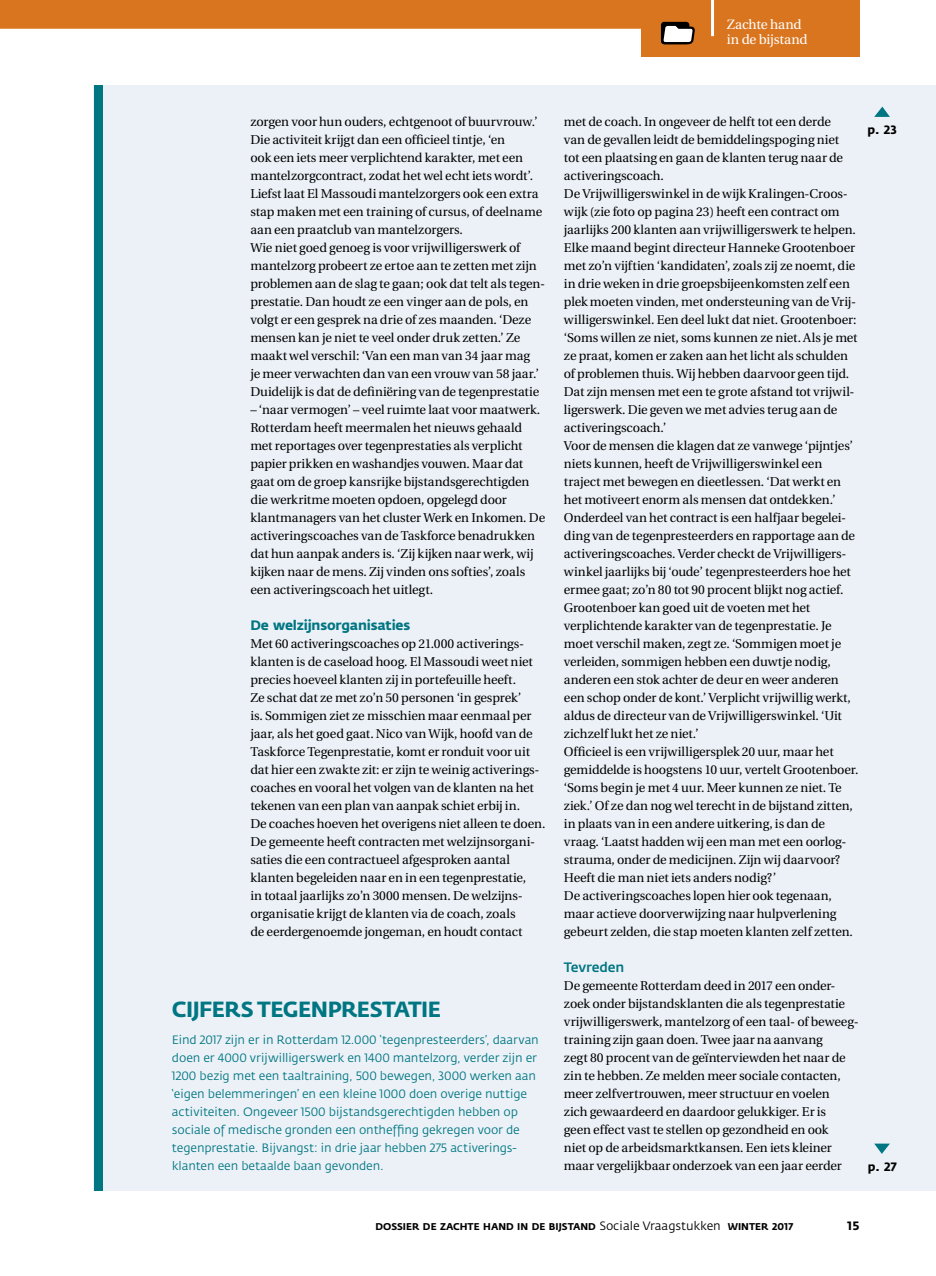
<style>
.page{position:relative;width:936px;height:1276px;background:#fff}
.page>*{position:absolute;margin:0;border:0;box-sizing:border-box;transform-origin:0 0}
.t1{font:700 21.75px "Fedra Sans";letter-spacing:-.025em;color:#007682}
.t2{font:700 13.5px "Fedra Sans";letter-spacing:-.015em;color:#007682}
.t3{font:13.5px/15px "Utopia";letter-spacing:-.015em;color:#fff}
.t4{font:13.5px "Fedra Sans Medium TF";letter-spacing:-.015em;color:#007682}
.t5{font:12.75px/18px "Utopia";letter-spacing:-.01em;color:#000}
.t6{font:12px/18px "Fedra Sans";letter-spacing:-.015em;color:#007682}
.t7{font:700 12px "Fedra Sans";color:#000}
.t8{font:700 9.75px "Fedra Sans";color:#000}
.s1{font-weight:400;font-size:12px}
</style>
<div class="page">
<div style="left:94px;top:85px;width:841px;height:1106px;background:#ecf1f7"></div>
<div style="left:0;top:0;width:851px;height:29px;background:#da751f"></div>
<div style="left:641px;top:0;width:218px;height:57px;background:#da751f"></div>
<hr style="left:711px;top:0;width:3px;height:36px;background:#fff">
<div style="left:661px;top:22px;width:28px;height:22px;border:2px solid #000;border-radius:2px"></div>
<svg style="left:660px;top:23px;width:35px;height:22px"></svg>
<svg style="left:874px;top:1143px;width:15px;height:11px"></svg>
<svg style="left:874px;top:107px;width:15px;height:10px"></svg>
<div style="left:94px;top:85px;width:8px;height:1106px;background:#007682"></div>
<p class="t3" style="left:726px;top:17px;width:82px">Zachte hand in de bijstand</p>
<p class="t5" style="left:250px;top:113px;width:296px">zorgen voor hun ouders, echtgenoot of buurvrouw.’ Die activiteit krijgt dan een officieel tintje, ‘en<br>ook een iets meer verplichtend karakter, met een mantelzorgcontract, zodat het wel echt iets wordt’.<br>Liefst laat El Massoudi mantelzorgers ook een extra stap maken met een training of cursus, of deelname aan een praatclub van mantelzorgers.<br>Wie niet goed genoeg is voor vrijwilligerswerk of mantelzorg probeert ze ertoe aan te zetten met zijn problemen aan de slag te gaan; ook dat telt als tegen&shy;prestatie. Dan houdt ze een vinger aan de pols, en volgt er een gesprek na drie of zes maanden. ‘Deze mensen kan je niet te veel onder druk zetten.’ Ze maakt wel verschil: ‘Van een man van 34 jaar mag<br>je meer verwachten dan van een vrouw van 58 jaar.’ Duidelijk is dat de definiëring van de tegenprestatie</p>
<p class="t5" style="left:250px;top:401px;width:296px">– ‘naar vermogen’ – veel ruimte laat voor maatwerk.<br>Rotterdam heeft meermalen het nieuws gehaald met reportages over tegenprestaties als verplicht papier prikken en washandjes vouwen. Maar dat gaat om de groep kansrijke bijstandsgerechtigden die werkritme moeten opdoen, opgelegd door klantmanagers van het cluster Werk en Inkomen. De activeringscoaches van de Taskforce benadrukken dat hun aanpak anders is. ‘Zij kijken naar werk, wij kijken naar de mens. Zij vinden ons softies’, zoals een activeringscoach het uitlegt.</p>
<p class="t2" style="left:250px;top:617px;width:161px">De welzijnsorganisaties</p>
<p class="t5" style="left:250px;top:635px;width:296px">Met 60 activeringscoaches op 21.000 activerings&shy;klanten is de caseload hoog. El Massoudi weet niet precies hoeveel klanten zij in portefeuille heeft.<br>Ze schat dat ze met zo’n 50 personen ‘in gesprek’<br>is. Sommigen ziet ze misschien maar eenmaal per jaar, als het goed gaat. Nico van Wijk, hoofd van de Taskforce Tegenprestatie, komt er ronduit voor uit dat hier een zwakte zit: er zijn te weinig activerings&shy;coaches en vooral het volgen van de klanten na het tekenen van een plan van aanpak schiet erbij in.<br>De coaches hoeven het overigens niet alleen te doen.<br>De gemeente heeft contracten met welzijnsorgani&shy;saties die een contractueel afgesproken aantal klanten begeleiden naar en in een tegenprestatie,<br>in totaal jaarlijks zo’n 3000 mensen. De welzijns&shy;organisatie krijgt de klanten via de coach, zoals<br>de eerdergenoemde jongeman, en houdt contact</p>
<h1 class="t1" style="left:172px;top:996px;width:270px">CIJFERS TEGENPRESTATIE</h1>
<p class="t6" style="left:172px;top:1031px;width:368px">Eind 2017 zijn er in Rotterdam 12.000 ‘tegenpresteerders’, daarvan doen er 4000 vrijwilligerswerk en 1400 mantelzorg, verder zijn er 1200 bezig met een taaltraining, 500 bewegen, 3000 werken aan ‘eigen belemmeringen’ en een kleine 1000 doen overige nuttige activiteiten. Ongeveer 1500 bijstandsgerechtigden hebben op sociale of medische gronden een ontheffing gekregen voor de tegenprestatie. Bijvangst: in drie jaar hebben 275 activerings&shy;klanten een betaalde baan gevonden.</p>
<p class="t5" style="left:564px;top:113px;width:296px">met de coach. In ongeveer de helft tot een derde<br>van de gevallen leidt de bemiddelingspoging niet<br>tot een plaatsing en gaan de klanten terug naar de activeringscoach.<br>De Vrijwilligerswinkel in de wijk Kralingen-Croos&shy;wijk (zie foto op pagina 23) heeft een contract om jaarlijks 200 klanten aan vrijwilligerswerk te helpen.<br>Elke maand begint directeur Hanneke Grootenboer met zo’n vijftien ‘kandidaten’, zoals zij ze noemt, die in drie weken in drie groepsbijeenkomsten zelf een plek moeten vinden, met ondersteuning van de Vrij&shy;willigerswinkel. Een deel lukt dat niet. Grootenboer: ‘Soms willen ze niet, soms kunnen ze niet. Als je met ze praat, komen er zaken aan het licht als schulden of problemen thuis. Wij hebben daarvoor geen tijd.<br>Dat zijn mensen met een te grote afstand tot vrijwil&shy;ligerswerk. Die geven we met advies terug aan de activeringscoach.’<br>Voor de mensen die klagen dat ze vanwege ‘pijntjes’ niets kunnen, heeft de Vrijwilligerswinkel een traject met bewegen en dieetlessen. ‘Dat werkt en het motiveert enorm als mensen dat ontdekken.’ Onderdeel van het contract is een halfjaar begelei&shy;ding van de tegenpresteerders en rapportage aan de activeringscoaches. Verder checkt de Vrijwilligers&shy;winkel jaarlijks bij ‘oude’ tegenpresteerders hoe het ermee gaat; zo’n 80 tot 90 procent blijkt nog actief.<br>Grootenboer kan goed uit de voeten met het verplichtende karakter van de tegenprestatie. Je moet verschil maken, zegt ze. ‘Sommigen moet je verleiden, sommigen hebben een duwtje nodig, anderen een stok achter de deur en weer anderen een schop onder de kont.’ Verplicht vrijwillig werkt, aldus de directeur van de Vrijwilligerswinkel. ‘Uit zichzelf lukt het ze niet.’<br>Officieel is een vrijwilligersplek 20 uur, maar het gemiddelde is hoogstens 10 uur, vertelt Grootenboer. ‘Soms begin je met 4 uur. Meer kunnen ze niet. Te ziek.’ Of ze dan nog wel terecht in de bijstand zitten, in plaats van in een andere uitkering, is dan de vraag. ‘Laatst hadden wij een man met een oorlog&shy;strauma, onder de medicijnen. Zijn wij daarvoor?<br>Heeft die man niet iets anders nodig?’<br>De activeringscoaches lopen hier ook tegenaan, maar actieve doorverwijzing naar hulpverlening gebeurt zelden, die stap moeten klanten zelf zetten.</p>
<p class="t4" style="left:564px;top:960px;width:62px">Tevreden</p>
<p class="t5" style="left:564px;top:977px;width:296px">De gemeente Rotterdam deed in 2017 een onder&shy;zoek onder bijstandsklanten die als tegenprestatie vrijwilligerswerk, mantelzorg of een taal- of beweeg&shy;training zijn gaan doen. Twee jaar na aanvang<br>zegt 80 procent van de geïnterviewden het naar de zin te hebben. Ze melden meer sociale contacten, meer zelfvertrouwen, meer structuur en voelen<br>zich gewaardeerd en daardoor gelukkiger. Er is<br>geen effect vast te stellen op gezondheid en ook<br>niet op de arbeidsmarktkansen. Een iets kleiner maar vergelijkbaar onderzoek van een jaar eerder</p>
<p class="t7" style="left:867px;top:122px;width:31px">p. 23</p>
<p class="t7" style="left:867px;top:1159px;width:30px">p. 27</p>
<p class="t8" style="left:375px;top:1220px;width:419px">DOSSIER DE ZACHTE HAND IN DE BIJSTAND <span class="s1">Sociale Vraagstukken</span> WINTER 2017</p>
<p class="t7" style="left:847px;top:1218px;width:14px">15</p>
</div>
